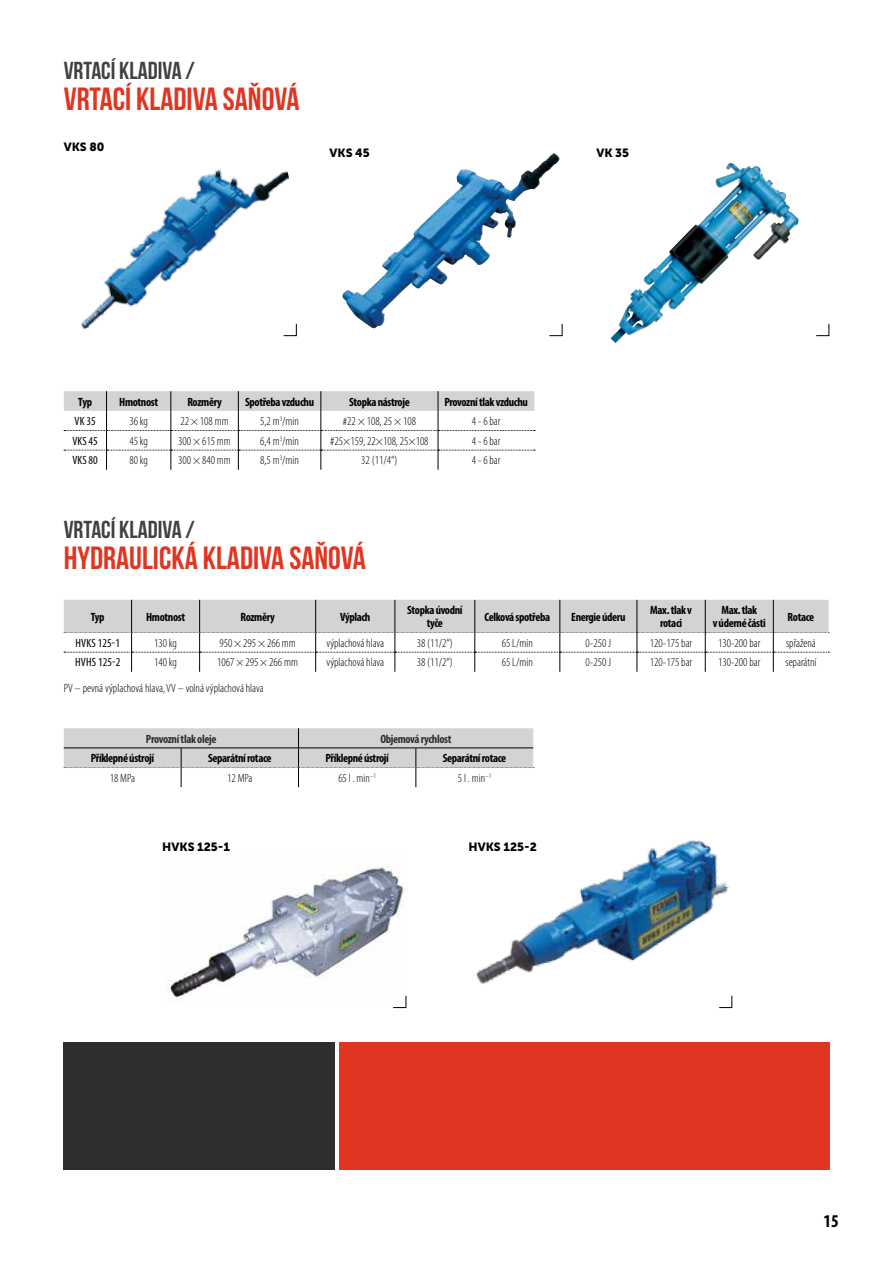
<style>
.page{position:relative;width:893px;height:1263px;background:#fff}
.page>*{position:absolute;margin:0;border:0;box-sizing:border-box;transform-origin:0 0}
.t1{font:32.1px "Bebas Neue";color:#e03521}
.t2{font:24.6px "Bebas Neue";color:#414042}
.t3{font:700 condensed 18px "Myriad Pro";color:#000}
.t4{font:300 condensed 12px "Myriad Pro";color:#000}
.t5{font:700 condensed 12px/13px "Myriad Pro";letter-spacing:-.03em;color:#000;text-align:center}
.t6{font:700 condensed 12px "Myriad Pro";letter-spacing:-.03em;color:#2e2e2f}
.t7{font:condensed 12px "Myriad Pro";color:#000}
.t8{font:11.85px "Museo Sans 900";color:#000}
</style>
<div class="page">
<svg style="left:64px;top:391px;width:471px;height:79px"></svg>
<img style="left:81px;top:169px;width:208px;height:160px">
<svg style="left:283px;top:323px;width:14px;height:13px"></svg>
<img style="left:342px;top:154px;width:210px;height:175px">
<svg style="left:549px;top:323px;width:14px;height:13px"></svg>
<svg style="left:816px;top:323px;width:13px;height:13px"></svg>
<svg style="left:64px;top:600px;width:765px;height:72px"></svg>
<svg style="left:64px;top:728px;width:470px;height:59px"></svg>
<hr style="left:64px;top:748px;width:117px;height:1px;background:#000">
<hr style="left:181px;top:748px;width:117px;height:1px;background:#000">
<hr style="left:298px;top:748px;width:118px;height:1px;background:#000">
<hr style="left:416px;top:748px;width:117px;height:1px;background:#000">
<svg style="left:726px;top:163px;width:9px;height:11px"></svg>
<img style="left:167px;top:866px;width:237px;height:133px">
<img style="left:475px;top:840px;width:254px;height:145px">
<svg style="left:393px;top:995px;width:13px;height:13px"></svg>
<svg style="left:719px;top:995px;width:13px;height:13px"></svg>
<div style="left:64px;top:1042px;width:271px;height:127px;background:#2e2e2f"></div>
<div style="left:339px;top:1042px;width:490px;height:127px;background:#e03521"></div>
<h2 class="t2" style="left:64px;top:57px;width:10px">VRTACÍ</h2>
<h2 class="t2" style="left:119px;top:57px;width:10px">KLADIVA</h2>
<h2 class="t2" style="left:185px;top:57px;width:11px">/</h2>
<h1 class="t1" style="left:64px;top:81px;width:237px">VRTACÍ KLADIVA SAŇOVÁ</h1>
<p class="t8" style="left:64px;top:140px;width:42px">VKS 80</p>
<p class="t8" style="left:330px;top:146px;width:42px">VKS 45</p>
<p class="t8" style="left:596px;top:146px;width:34px">VK 35</p>
<p class="t5" style="left:78px;top:395px;width:15px">Typ</p>
<p class="t5" style="left:119px;top:395px;width:41px">Hmotnost</p>
<p class="t5" style="left:187px;top:395px;width:36px">Rozměry</p>
<p class="t5" style="left:245px;top:395px;width:70px">Spotřeba vzduchu</p>
<p class="t5" style="left:349px;top:395px;width:62px">Stopka nástroje</p>
<p class="t5" style="left:444px;top:395px;width:85px">Provozní tlak vzduchu</p>
<p class="t7" style="left:75px;top:414px;width:23px">VK 35</p>
<p class="t4" style="left:129px;top:414px;width:20px">36 kg</p>
<p class="t4" style="left:180px;top:414px;width:50px">22 × 108 mm</p>
<p class="t4" style="left:260px;top:414px;width:40px">5,2 m<sup>3</sup>/min</p>
<p class="t4" style="left:343px;top:414px;width:75px">#22 × 108, 25 × 108</p>
<p class="t4" style="left:472px;top:414px;width:30px">4 - 6 bar</p>
<p class="t7" style="left:72px;top:434px;width:27px">VKS 45</p>
<p class="t4" style="left:129px;top:434px;width:20px">45 kg</p>
<p class="t4" style="left:178px;top:434px;width:54px">300 × 615 mm</p>
<p class="t4" style="left:260px;top:434px;width:40px">6,4 m<sup>3</sup>/min</p>
<p class="t4" style="left:330px;top:434px;width:100px">#25×159, 22×108, 25×108</p>
<p class="t4" style="left:472px;top:434px;width:30px">4 - 6 bar</p>
<p class="t7" style="left:72px;top:453px;width:27px">VKS 80</p>
<p class="t4" style="left:129px;top:453px;width:20px">80 kg</p>
<p class="t4" style="left:178px;top:453px;width:54px">300 × 840 mm</p>
<p class="t4" style="left:260px;top:453px;width:40px">8,5 m<sup>3</sup>/min</p>
<p class="t4" style="left:361px;top:453px;width:38px">32 (11/4“)</p>
<p class="t4" style="left:472px;top:453px;width:30px">4 - 6 bar</p>
<h2 class="t2" style="left:64px;top:516px;width:133px">VRTACÍ KLADIVA /</h2>
<h1 class="t1" style="left:64px;top:541px;width:304px">HYDRAULICKÁ KLADIVA SAŇOVÁ</h1>
<p class="t5" style="left:91px;top:610px;width:15px">Typ</p>
<p class="t5" style="left:146px;top:610px;width:41px">Hmotnost</p>
<p class="t5" style="left:240px;top:610px;width:36px">Rozměry</p>
<p class="t5" style="left:340px;top:610px;width:32px">Výplach</p>
<p class="t5" style="left:407px;top:603px;width:57px">Stopka úvodní tyče</p>
<p class="t5" style="left:484px;top:610px;width:67px">Celková spotřeba</p>
<p class="t5" style="left:571px;top:610px;width:56px">Energie úderu</p>
<p class="t5" style="left:650px;top:603px;width:43px">Max. tlak v rotaci</p>
<p class="t5" style="left:713px;top:603px;width:55px">Max. tlak<br>v úderné části</p>
<p class="t5" style="left:788px;top:610px;width:28px">Rotace</p>
<p class="t7" style="left:75px;top:636px;width:6px">HVKS</p>
<p class="t7" style="left:98px;top:636px;width:24px">125-1</p>
<p class="t4" style="left:154px;top:636px;width:24px">130 kg</p>
<p class="t4" style="left:219px;top:636px;width:78px">950 × 295 × 266 mm</p>
<p class="t4" style="left:326px;top:636px;width:59px">výplachová hlava</p>
<p class="t4" style="left:417px;top:636px;width:38px">38 (11/2“)</p>
<p class="t4" style="left:502px;top:636px;width:33px">65 L/min</p>
<p class="t4" style="left:586px;top:636px;width:27px">0-250 J</p>
<p class="t4" style="left:650px;top:636px;width:44px">120-175 bar</p>
<p class="t4" style="left:718px;top:636px;width:44px">130-200 bar</p>
<p class="t4" style="left:786px;top:636px;width:31px">spřažená</p>
<p class="t7" style="left:75px;top:655px;width:47px">HVHS 125-2</p>
<p class="t4" style="left:154px;top:655px;width:24px">140 kg</p>
<p class="t4" style="left:217px;top:655px;width:82px">1067 × 295 × 266 mm</p>
<p class="t4" style="left:326px;top:655px;width:59px">výplachová hlava</p>
<p class="t4" style="left:417px;top:655px;width:38px">38 (11/2“)</p>
<p class="t4" style="left:502px;top:655px;width:33px">65 L/min</p>
<p class="t4" style="left:586px;top:655px;width:27px">0-250 J</p>
<p class="t4" style="left:650px;top:655px;width:44px">120-175 bar</p>
<p class="t4" style="left:718px;top:655px;width:44px">130-200 bar</p>
<p class="t4" style="left:785px;top:655px;width:32px">separátní</p>
<p class="t4" style="left:64px;top:681px;width:202px">PV – pevná výplachová hlava, VV – volná výplachová hlava</p>
<p class="t6" style="left:146px;top:731px;width:72px">Provozní tlak oleje</p>
<p class="t6" style="left:380px;top:731px;width:73px">Objemová rychlost</p>
<p class="t5" style="left:91px;top:751px;width:65px">Příklepné ústrojí</p>
<p class="t5" style="left:208px;top:751px;width:65px">Separátní rotace</p>
<p class="t5" style="left:325px;top:751px;width:65px">Příklepné ústrojí</p>
<p class="t5" style="left:443px;top:751px;width:65px">Separátní rotace</p>
<p class="t4" style="left:110px;top:771px;width:27px">18 MPa</p>
<p class="t4" style="left:227px;top:771px;width:27px">12 MPa</p>
<p class="t4" style="left:338px;top:771px;width:39px">65 l . min<sup>–1</sup></p>
<p class="t4" style="left:458px;top:771px;width:35px">5 l . min<sup>–1</sup></p>
<p class="t8" style="left:162px;top:840px;width:18px">HVKS</p>
<p class="t8" style="left:197px;top:840px;width:34px">125-1</p>
<p class="t8" style="left:468px;top:840px;width:18px">HVKS</p>
<p class="t8" style="left:503px;top:840px;width:35px">125-2</p>
<h3 class="t3" style="left:824px;top:1210px;width:17px">15</h3>
</div>
